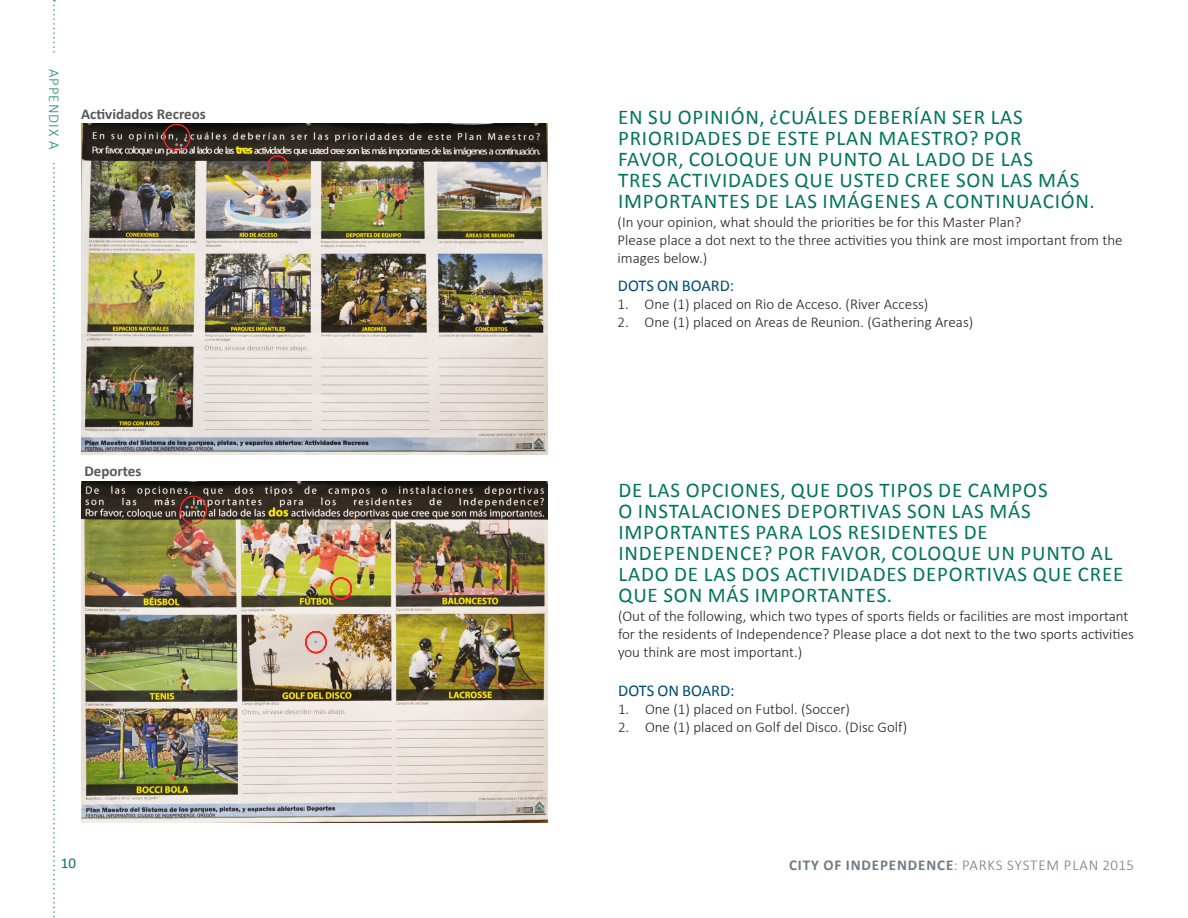
<style>
.page{position:relative;width:1188px;height:918px;background:#fff}
.page>*{position:absolute;margin:0;border:0;box-sizing:border-box;transform-origin:0 0}
._1_2_Sub_Heading{font:21px/21px "Calibri";letter-spacing:.04em;color:#007558}
._1_3_SubSub{font:16.5px "Calibri";color:#004c72}
._2_0_Body_Text{font:300 15px/18px "Calibri";color:#231f20}
.t1{font:300 15px "Calibri";letter-spacing:.055em;color:#6d7c84}
._3_0_Table_Heading{font:700 15px "Calibri";color:#57585a}
.t2{font:300 15px "Calibri";letter-spacing:.06em;color:#238e76}
.t3{font:15px "Calibri";color:#007558}
.s1{font-weight:700}
</style>
<div class="page">
<svg style="left:53px;top:0;width:2px;height:918px"></svg>
<div style="left:42px;top:55px;width:26px;height:108px;background:#fff"></div>
<img style="left:81px;top:124px;width:466px;height:330px">
<div style="left:267px;top:155px;width:21px;height:22px;border:1px solid #ff232a;border-radius:50%"></div>
<div style="left:163px;top:124px;width:28px;height:27px;border:1px solid #ff232a;border-radius:50%"></div>
<img style="left:81px;top:481px;width:466px;height:342px">
<svg style="left:305px;top:630px;width:22px;height:24px"></svg>
<svg style="left:330px;top:577px;width:23px;height:23px"></svg>
<div style="left:180px;top:496px;width:27px;height:28px;border:1px solid #ff232a;border-radius:50%"></div>
<p class="t2" style="left:63px;top:69px;width:82px;rotate:90deg">APPENDIX A</p>
<p class="_3_0_Table_Heading" style="left:81px;top:105px;width:126px">Actividados Recreos</p>
<p class="_3_0_Table_Heading" style="left:85px;top:462px;width:59px">Deportes</p>
<p class="_1_2_Sub_Heading" style="left:618px;top:106px;width:478px">EN SU OPINIÓN, ¿CUÁLES DEBERÍAN SER LAS PRIORIDADES DE ESTE PLAN MAESTRO? POR<br>FAVOR, COLOQUE UN PUNTO AL LADO DE LAS<br>TRES ACTIVIDADES QUE USTED CREE SON LAS MÁS IMPORTANTES DE LAS IMÁGENES A CONTINUACIÓN.</p>
<p class="_2_0_Body_Text" style="left:618px;top:213px;width:405px">(In your opinion, what should the priorities be for this Master Plan?</p>
<p class="_2_0_Body_Text" style="left:618px;top:231px;width:506px">Please place a dot next to the three activities you think are most important from the images below.)</p>
<p class="_1_3_SubSub" style="left:618px;top:275px;width:118px">DOTS ON BOARD:</p>
<p class="_2_0_Body_Text" style="left:618px;top:295px;width:312px">1. One (1) placed on Rio de Acceso. (River Access)</p>
<p class="_2_0_Body_Text" style="left:618px;top:313px;width:357px">2. One (1) placed on Areas de Reunion. (Gathering Areas)</p>
<p class="_1_2_Sub_Heading" style="left:618px;top:479px;width:507px">DE LAS OPCIONES, QUE DOS TIPOS DE CAMPOS<br>O INSTALACIONES DEPORTIVAS SON LAS MÁS IMPORTANTES PARA LOS RESIDENTES DE INDEPENDENCE? POR FAVOR, COLOQUE UN PUNTO AL LADO DE LAS DOS ACTIVIDADES DEPORTIVAS QUE CREE QUE SON MÁS IMPORTANTES.</p>
<p class="_2_0_Body_Text" style="left:618px;top:607px;width:517px">(Out of the following, which two types of sports fields or facilities are most important for the residents of Independence? Please place a dot next to the two sports activities you think are most important.)</p>
<p class="_1_3_SubSub" style="left:618px;top:680px;width:118px">DOTS ON BOARD:</p>
<p class="_2_0_Body_Text" style="left:618px;top:700px;width:234px">1. One (1) placed on Futbol. (Soccer)</p>
<p class="_2_0_Body_Text" style="left:618px;top:718px;width:291px">2. One (1) placed on Golf del Disco. (Disc Golf)</p>
<p class="t3" style="left:61px;top:853px;width:17px">10</p>
<p class="t1" style="left:789px;top:855px;width:346px"><span class="s1">CITY OF INDEPENDENCE</span>: PARKS SYSTEM PLAN 2015</p>
</div>
